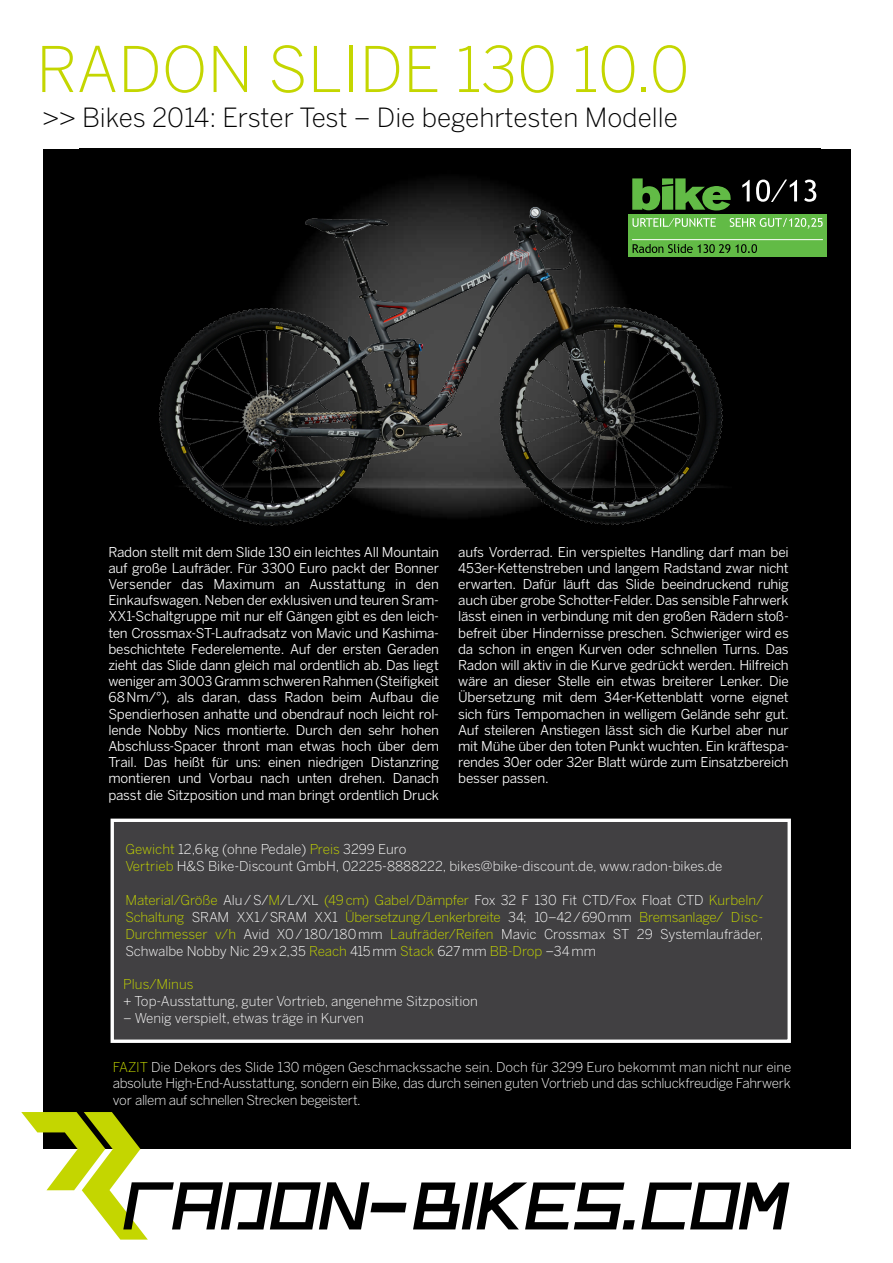
<style>
.page{position:relative;width:893px;height:1263px;background:#fff}
.page>*{position:absolute;margin:0;border:0;box-sizing:border-box;transform-origin:0 0}
.t1{font:300 62.25px "Benton Sans";color:#c4d600}
.t2{font:300 26.25px "Benton Sans";color:#000}
.t3{font:13.5px/16.2px "Benton Sans";letter-spacing:-.015em;color:#fff;text-align:justify}
.t4{font:300 13.5px/16.9px "Benton Sans";color:#fff;text-align:justify}
.t5{font:300 13.5px "Benton Sans";color:#c4d600}
.s1{color:#c4d600}
</style>
<div class="page">
<div style="left:43px;top:149px;width:807px;height:999px;background:#000"></div>
<img style="left:360px;top:181px;width:182px;height:25px">
<div style="left:111px;top:819px;width:680px;height:224px;background:#414042;border:3px solid #fff"></div>
<svg style="left:641px;top:1182px;width:148px;height:47px"></svg>
<svg style="left:413px;top:1182px;width:222px;height:47px"></svg>
<svg style="left:21px;top:1112px;width:386px;height:127px"></svg>
<img style="left:159px;top:206px;width:564px;height:320px">
<div style="left:628px;top:172px;width:199px;height:42px;background:#000"></div>
<svg style="left:632px;top:178px;width:99px;height:33px"></svg>
<div style="left:628px;top:214px;width:199px;height:43px;background:#62bb46"></div>
<hr style="left:632px;top:239px;width:191px;height:1px;background:#fff">
<svg style="left:742px;top:180px;width:74px;height:22px"></svg>
<svg style="left:633px;top:244px;width:124px;height:9px"></svg>
<svg style="left:632px;top:218px;width:191px;height:11px"></svg>
<h1 class="t1" style="left:36px;top:33px;width:655px">RADON SLI DE 130 10.0</h1>
<h2 class="t2" style="left:43px;top:102px;width:637px">&gt;&gt; Bikes 2014: Erster Test – Die begehrtesten Modelle</h2>
<p class="t3" style="left:108px;top:543px;width:332px">Radon stellt mit dem Slide 130 ein leichtes All Mountain auf große Laufräder. Für 3300 Euro packt der Bonner Versender das Maximum an Ausstattung in den Einkaufswagen. Neben der exklusiven und teuren Sram-XX1-Schaltgruppe mit nur elf Gängen gibt es den leich&shy;ten Crossmax-ST-Laufradsatz von Mavic und Kashima&shy;beschichtete Federelemente. Auf der ersten Geraden zieht das Slide dann gleich mal ordentlich ab. Das liegt weniger am 3003 Gramm schweren Rahmen (Steifigkeit 68Nm/°), als daran, dass Radon beim Aufbau die Spendierhosen anhatte und obendrauf noch leicht rol&shy;lende Nobby Nics montierte. Durch den sehr hohen Abschluss-Spacer thront man etwas hoch über dem Trail. Das heißt für uns: einen niedrigen Distanzring montieren und Vorbau nach unten drehen. Danach passt die Sitzposition und man bringt ordentlich Druck</p>
<p class="t3" style="left:458px;top:543px;width:332px">aufs Vorderrad. Ein verspieltes Handling darf man bei 453er-Kettenstreben und langem Radstand zwar nicht erwarten. Dafür läuft das Slide beeindruckend ruhig auch über grobe Schotter-Felder. Das sensible Fahrwerk lässt einen in verbindung mit den großen Rädern stoß&shy;befreit über Hindernisse preschen. Schwieriger wird es da schon in engen Kurven oder schnellen Turns. Das Radon will aktiv in die Kurve gedrückt werden. Hilfreich wäre an dieser Stelle ein etwas breiterer Lenker. Die Übersetzung mit dem 34er-Kettenblatt vorne eignet sich fürs Tempomachen in welligem Gelände sehr gut.<br>Auf steileren Anstiegen lässt sich die Kurbel aber nur mit Mühe über den toten Punkt wuchten. Ein kräftespa&shy;rendes 30er oder 32er Blatt würde zum Einsatzbereich besser passen.</p>
<p class="t4" style="left:125px;top:841px;width:599px"><span class="s1">Gewicht</span> 12,6kg (ohne Pedale) <span class="s1">Preis</span> 3299 Euro<br><span class="s1">Vertrieb</span> H&amp;S Bike-Discount GmbH, 02225-8888222, bikes@bike-discount.de, www.radon-bikes.de</p>
<p class="t4" style="left:125px;top:891px;width:639px"><span class="s1">Material/Größe</span> Alu/S/<span class="s1">M</span>/L/XL <span class="s1">(49cm) Gabel/Dämpfer</span> Fox 32 F 130 Fit CTD/Fox Float CTD <span class="s1">Kurbeln/ Schaltung</span> SRAM XX1/SRAM XX1 <span class="s1">Übersetzung/Lenkerbreite</span> 34; 10–42/690mm <span class="s1">Bremsanlage/ Disc-Durchmesser v/h</span> Avid X0/ 180/180mm <span class="s1">Laufräder/Reifen</span> Mavic Crossmax ST 29 Systemlaufräder, Schwalbe Nobby Nic 29x2,35 <span class="s1">Reach</span> 415mm <span class="s1">Stack</span> 627mm <span class="s1">BB-Drop</span> –34mm</p>
<p class="t5" style="left:123px;top:976px;width:72px">Plus/Minus</p>
<p class="t4" style="left:123px;top:993px;width:356px">+ Top-Ausstattung, guter Vortrieb, angenehme Sitzposition</p>
<p class="t4" style="left:123px;top:1009px;width:242px">– Wenig verspielt, etwas träge in Kurven</p>
<p class="t4" style="left:113px;top:1059px;width:680px;line-height:16.2px"><span class="s1">Fazit</span> Die Dekors des Slide 130 mögen Geschmackssache sein. Doch für 3299 Euro bekommt man nicht nur eine absolute High-End-Ausstattung, sondern ein Bike, das durch seinen guten Vortrieb und das schluckfreudige Fahrwerk vor allem auf schnellen Strecken begeistert.</p>
</div>
